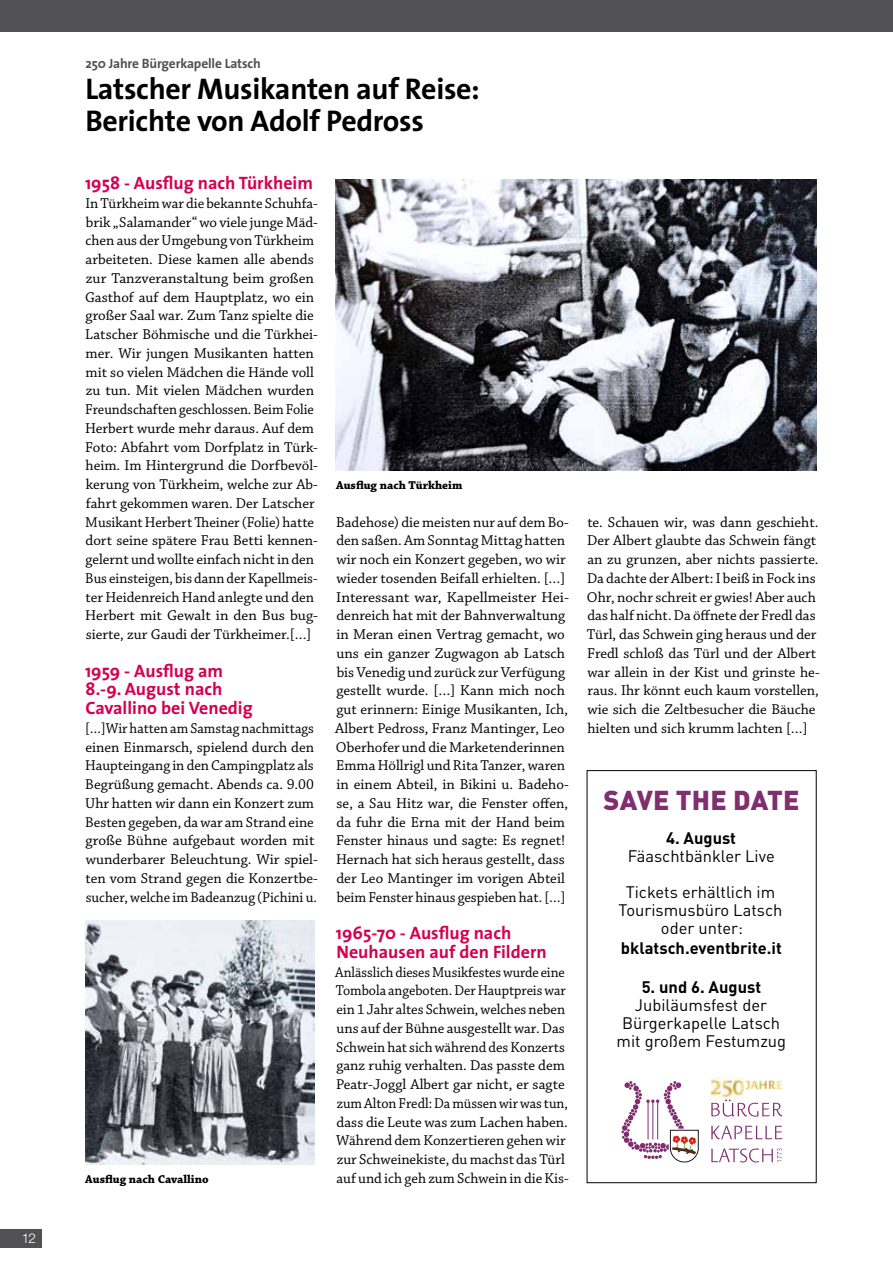
<style>
.page{position:relative;width:893px;height:1263px;background:#fff}
.page>*{position:absolute;margin:0;border:0;box-sizing:border-box;transform-origin:0 0}
.t1{font:700 30px/31.5px "The Sans";letter-spacing:-.01em;color:#000}
.t2{font:900 27px "DIN Pro";letter-spacing:.01em;color:#802e70}
.t3{font:700 18px/18.8px "The Sans";color:#d40050}
.t4{font:16.5px/18px "DIN Pro";color:#000;text-align:center}
.t5{font:700 16.5px "DIN Pro";color:#000}
.t6{font:15px/18.8px "Chaparral Pro";color:#000}
.t7{font:15px/18.8px "Chaparral Pro";color:#000;scale:.94 1}
.t8{font:15px/18.8px "Chaparral Pro";color:#000;scale:.95 1}
.t9{font:700 13.5px "The Sans";letter-spacing:-.01em;color:#515153}
.t10{font:300 13.5px "Helvetica Neue LT Pro";color:#fff}
.t11{font:700 12px "Chaparral Pro";color:#000}
</style>
<div class="page">
<div style="left:0;top:1229px;width:42px;height:19px;background:#515153"></div>
<div style="left:0;top:0;width:893px;height:31px;background:#515153"></div>
<div style="left:587px;top:770px;width:229px;height:413px;border:1px solid #000"></div>
<svg style="left:711px;top:1148px;width:71px;height:14px"></svg>
<svg style="left:711px;top:1126px;width:71px;height:13px"></svg>
<svg style="left:621px;top:1081px;width:78px;height:81px"></svg>
<img style="left:746px;top:1080px;width:36px;height:9px">
<img style="left:711px;top:1076px;width:33px;height:23px">
<svg style="left:711px;top:1099px;width:71px;height:17px"></svg>
<img style="left:85px;top:920px;width:230px;height:244px">
<img style="left:336px;top:180px;width:480px;height:290px">
<p class="t10" style="left:22px;top:1229px;width:16px">12</p>
<p class="t9" style="left:85px;top:52px;width:177px">250 Jahre Bürgerkapelle Latsch</p>
<h1 class="t1" style="left:85px;top:73px;width:396px">Latscher Musikanten auf Reise:<br>Berichte von Adolf Pedross</h1>
<p class="t3" style="left:85px;top:173px;width:229px">1958 - Ausflug nach Türkheim</p>
<p class="t6" style="left:85px;top:194px;width:234px">In Türkheim war die bekannte Schuhfa&shy;brik „Salamander“ wo viele junge Mäd&shy;chen aus der Umgebung von Türkheim arbeiteten. Diese kamen alle abends zur Tanzveranstaltung beim großen Gasthof auf dem Hauptplatz, wo ein großer Saal war. Zum Tanz spielte die Latscher Böhmische und die Türkhei&shy;mer. Wir jungen Musikanten hatten mit so vielen Mädchen die Hände voll zu tun. Mit vielen Mädchen wurden Freundschaften geschlossen. Beim Folie Herbert wurde mehr daraus. Auf dem Foto: Abfahrt vom Dorfplatz in Türk&shy;heim. Im Hintergrund die Dorfbevöl&shy;kerung von Türkheim, welche zur Ab&shy;fahrt gekommen waren. Der Latscher Musikant Herbert Theiner (Folie) hatte dort seine spätere Frau Betti kennen&shy;gelernt und wollte einfach nicht in den Bus einsteigen, bis dann der Kapellmeis&shy;ter Heidenreich Hand anlegte und den Herbert mit Gewalt in den Bus bug&shy;sierte, zur Gaudi der Türkheimer.[…]</p>
<p class="t3" style="left:85px;top:661px;width:169px">1959 - Ausflug am<br>8.-9. August nach<br>Cavallino bei Venedig</p>
<p class="t8" style="left:85px;top:719px;width:246px">[…]Wir hatten am Samstag nachmittags einen Einmarsch, spielend durch den Haupteingang in den Campingplatz als Begrüßung gemacht. Abends ca. 9.00<br>Uhr hatten wir dann ein Konzert zum Besten gegeben, da war am Strand eine große Bühne aufgebaut worden mit wunderbarer Beleuchtung. Wir spiel&shy;ten vom Strand gegen die Konzertbe&shy;sucher, welche im Badeanzug (Pichini u.</p>
<p class="t11" style="left:85px;top:1172px;width:125px">Ausflug nach Cavallino</p>
<p class="t11" style="left:336px;top:478px;width:128px">Ausflug nach Türkheim</p>
<p class="t6" style="left:335px;top:513px;width:235px">Badehose) die meisten nur auf dem Bo&shy;den saßen. Am Sonntag Mittag hatten wir noch ein Konzert gegeben, wo wir wieder tosenden Beifall erhielten. […] Interessant war, Kapellmeister Hei&shy;denreich hat mit der Bahnverwaltung in Meran einen Vertrag gemacht, wo uns ein ganzer Zugwagon ab Latsch bis Venedig und zurück zur Verfügung gestellt wurde. […] Kann mich noch gut erinnern: Einige Musikanten, Ich, Albert Pedross, Franz Mantinger, Leo Oberhofer und die Marketenderinnen Emma Höllrigl und Rita Tanzer, waren in einem Abteil, in Bikini u. Badeho&shy;se, a Sau Hitz war, die Fenster offen, da fuhr die Erna mit der Hand beim Fenster hinaus und sagte: Es regnet!<br>Hernach hat sich heraus gestellt, dass der Leo Mantinger im vorigen Abteil beim Fenster hinaus gespieben hat. […]</p>
<p class="t3" style="left:336px;top:923px;width:212px">1965-70 - Ausflug nach<br>Neuhausen auf den Fildern</p>
<p class="t7" style="left:335px;top:963px;width:250px">Anlässlich dieses Musikfestes wurde eine Tombola angeboten. Der Hauptpreis war ein 1 Jahr altes Schwein, welches neben uns auf der Bühne ausgestellt war. Das Schwein hat sich während des Konzerts ganz ruhig verhalten. Das passte dem Peatr-Joggl Albert gar nicht, er sagte zum Alton Fredl: Da müssen wir was tun, dass die Leute was zum Lachen haben.<br>Während dem Konzertieren gehen wir zur Schweinekiste, du machst das Türl auf und ich geh zum Schwein in die Kis-</p>
<p class="t6" style="left:587px;top:513px;width:234px">te. Schauen wir, was dann geschieht.<br>Der Albert glaubte das Schwein fängt an zu grunzen, aber nichts passierte.<br>Da dachte der Albert: I beiß in Fock ins Ohr, nochr schreit er gwies! Aber auch das half nicht. Da öffnete der Fredl das Türl, das Schwein ging heraus und der Fredl schloß das Türl und der Albert war allein in der Kist und grinste he&shy;raus. Ihr könnt euch kaum vorstellen, wie sich die Zeltbesucher die Bäuche hielten und sich krumm lachten […]</p>
<h2 class="t2" style="left:603px;top:782px;width:198px">SAVE THE DATE</h2>
<p class="t5" style="left:666px;top:827px;width:71px">4. August</p>
<p class="t4" style="left:626px;top:838px;width:151px;line-height:36px;text-align:left">Fäaschtbänkler Live<br>Tickets erhältlich im</p>
<p class="t4" style="left:619px;top:901px;width:165px">Tourismusbüro Latsch oder unter:</p>
<p class="t5" style="left:621px;top:936px;width:163px">bklatsch.eventbrite.it</p>
<p class="t5" style="left:642px;top:976px;width:121px">5. und 6. August</p>
<p class="t4" style="left:616px;top:995px;width:171px">Jubiläumsfest der<br>Bürgerkapelle Latsch mit großem Festumzug</p>
</div>
